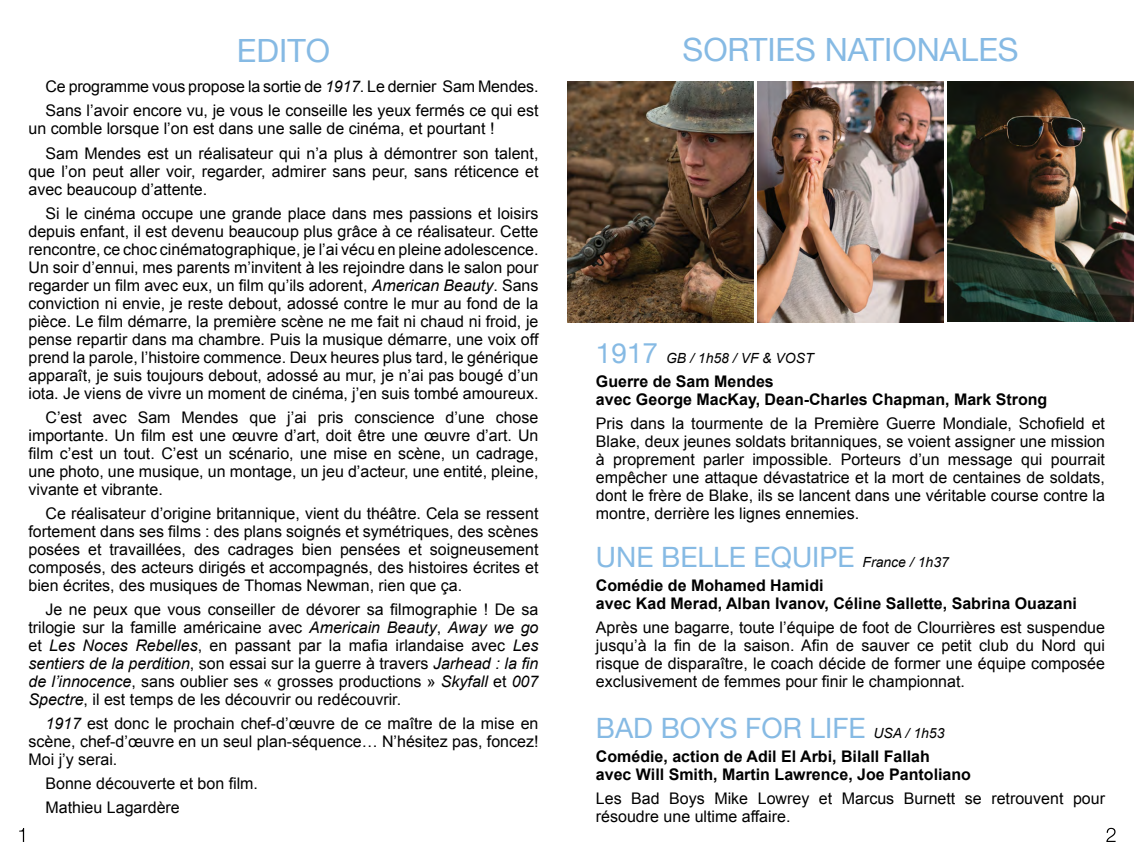
<style>
.page{position:relative;width:1134px;height:851px;background:#fff}
.page>*{position:absolute;margin:0;border:0;box-sizing:border-box;transform-origin:0 0}
.t1{font:32px "Helvetica Neue";color:#86bae4}
.t2{font:28px "Helvetica Neue";color:#86bae4}
.t3{font:16px/18px "Arial";color:#000;text-align:justify}
.t4{font:700 16px/18px "Arial";color:#000}
.t5{font:italic 14px "Arial";color:#000}
.s1{font-style:italic}
.s2{font-family:"Helvetica Neue";font-style:normal;font-size:28px;color:#86bae4}
.s3{font-family:"Arial";font-style:italic;font-size:14px;color:#000}
</style>
<div class="page">
<svg style="left:19px;top:828px;width:5px;height:13px"></svg>
<svg style="left:1106px;top:827px;width:9px;height:14px"></svg>
<img style="left:757px;top:81px;width:186px;height:241px">
<img style="left:567px;top:81px;width:186px;height:241px">
<img style="left:948px;top:81px;width:186px;height:241px">
<h1 class="t1" style="left:237px;top:27px;width:95px">EDITO</h1>
<p class="t3" style="left:46px;top:75px;width:494px;line-height:24px">Ce programme vous propose la sortie de <span class="s1">1917</span>. Le dernier Sam Mendes.<br>Sans l’avoir encore vu, je vous le conseille les yeux fermés ce qui est</p>
<p class="t3" style="left:46px;top:117px;width:494px;line-height:24px;text-indent:-17px">un comble lorsque l’on est dans une salle de cinéma, et pourtant !<br>Sam Mendes est un réalisateur qui n’a plus à démontrer son talent,</p>
<p class="t3" style="left:28px;top:162px;width:511px">que l’on peut aller voir, regarder, admirer sans peur, sans réticence et avec beaucoup d’attente.</p>
<p class="t3" style="left:28px;top:204px;width:511px;text-indent:17px">Si le cinéma occupe une grande place dans mes passions et loisirs depuis enfant, il est devenu beaucoup plus grâce à ce réalisateur. Cette rencontre, ce choc cinématographique, je l’ai vécu en pleine adolescence.<br>Un soir d’ennui, mes parents m’invitent à les rejoindre dans le salon pour regarder un film avec eux, un film qu’ils adorent, <span class="s1">American Beauty</span>. Sans conviction ni envie, je reste debout, adossé contre le mur au fond de la pièce. Le film démarre, la première scène ne me fait ni chaud ni froid, je pense repartir dans ma chambre. Puis la musique démarre, une voix off prend la parole, l’histoire commence. Deux heures plus tard, le générique apparaît, je suis toujours debout, adossé au mur, je n’ai pas bougé d’un iota. Je viens de vivre un moment de cinéma, j’en suis tombé amoureux.</p>
<p class="t3" style="left:28px;top:408px;width:511px;text-indent:17px">C’est avec Sam Mendes que j’ai pris conscience d’une chose importante. Un film est une œuvre d’art, doit être une œuvre d’art. Un film c’est un tout. C’est un scénario, une mise en scène, un cadrage, une photo, une musique, un montage, un jeu d’acteur, une entité, pleine, vivante et vibrante.</p>
<p class="t3" style="left:28px;top:504px;width:511px;text-indent:17px">Ce réalisateur d’origine britannique, vient du théâtre. Cela se ressent fortement dans ses films : des plans soignés et symétriques, des scènes posées et travaillées, des cadrages bien pensées et soigneusement composés, des acteurs dirigés et accompagnés, des histoires écrites et bien écrites, des musiques de Thomas Newman, rien que ça.</p>
<p class="t3" style="left:28px;top:600px;width:511px;text-indent:17px">Je ne peux que vous conseiller de dévorer sa filmographie ! De sa trilogie sur la famille américaine avec <span class="s1">Americain Beauty</span>, <span class="s1">Away we go </span>et <span class="s1">Les Noces Rebelles</span>, en passant par la mafia irlandaise avec <span class="s1">Les sentiers de la perdition</span>, son essai sur la guerre à travers <span class="s1">Jarhead : la fin de l’innocence</span>, sans oublier ses « grosses productions » <span class="s1">Skyfall</span> et <span class="s1">007<br>Spectre</span>, il est temps de les découvrir ou redécouvrir.</p>
<p class="t3" style="left:28px;top:714px;width:511px;text-indent:17px"><span class="s1">1917</span> est donc le prochain chef-d’œuvre de ce maître de la mise en scène, chef-d’œuvre en un seul plan-séquence… N’hésitez pas, foncez!<br>Moi j’y serai.</p>
<p class="t3" style="left:46px;top:771px;width:214px;line-height:24px">Bonne découverte et bon film.<br>Mathieu Lagardère</p>
<h1 class="t1" style="left:683px;top:27px;width:338px">SORTIES NATIONALES</h1>
<p class="t5" style="left:596px;top:349px;width:219px"><span class="s2">1917</span> GB / 1h58 / VF &amp; VOST</p>
<p class="t4" style="left:596px;top:373px;width:453px">Guerre de Sam Mendes<br>avec George MacKay, Dean-Charles Chapman, Mark Strong</p>
<p class="t3" style="left:596px;top:415px;width:511px">Pris dans la tourmente de la Première Guerre Mondiale, Schofield et Blake, deux jeunes soldats britanniques, se voient assigner une mission à proprement parler impossible. Porteurs d’un message qui pourrait empêcher une attaque dévastatrice et la mort de centaines de soldats, dont le frère de Blake, ils se lancent dans une véritable course contre la montre, derrière les lignes ennemies.</p>
<h2 class="t2" style="left:596px;top:536px;width:354px">UNE BELLE EQUIPE <span class="s3">France / 1h37</span></h2>
<p class="t4" style="left:596px;top:576px;width:483px">Comédie de Mohamed Hamidi<br>avec Kad Merad, Alban Ivanov, Céline Sallette, Sabrina Ouazani</p>
<p class="t3" style="left:596px;top:618px;width:511px">Après une bagarre, toute l’équipe de foot de Clourrières est suspendue jusqu’à la fin de la saison. Afin de sauver ce petit club du Nord qui risque de disparaître, le coach décide de former une équipe composée exclusivement de femmes pour finir le championnat.</p>
<h2 class="t2" style="left:596px;top:707px;width:350px">BAD BOYS FOR LIFE <span class="s3">USA / 1h53</span></h2>
<p class="t4" style="left:596px;top:748px;width:377px">Comédie, action de Adil El Arbi, Bilall Fallah<br>avec Will Smith, Martin Lawrence, Joe Pantoliano</p>
<p class="t3" style="left:596px;top:789px;width:511px">Les Bad Boys Mike Lowrey et Marcus Burnett se retrouvent pour résoudre une ultime affaire.</p>
</div>
